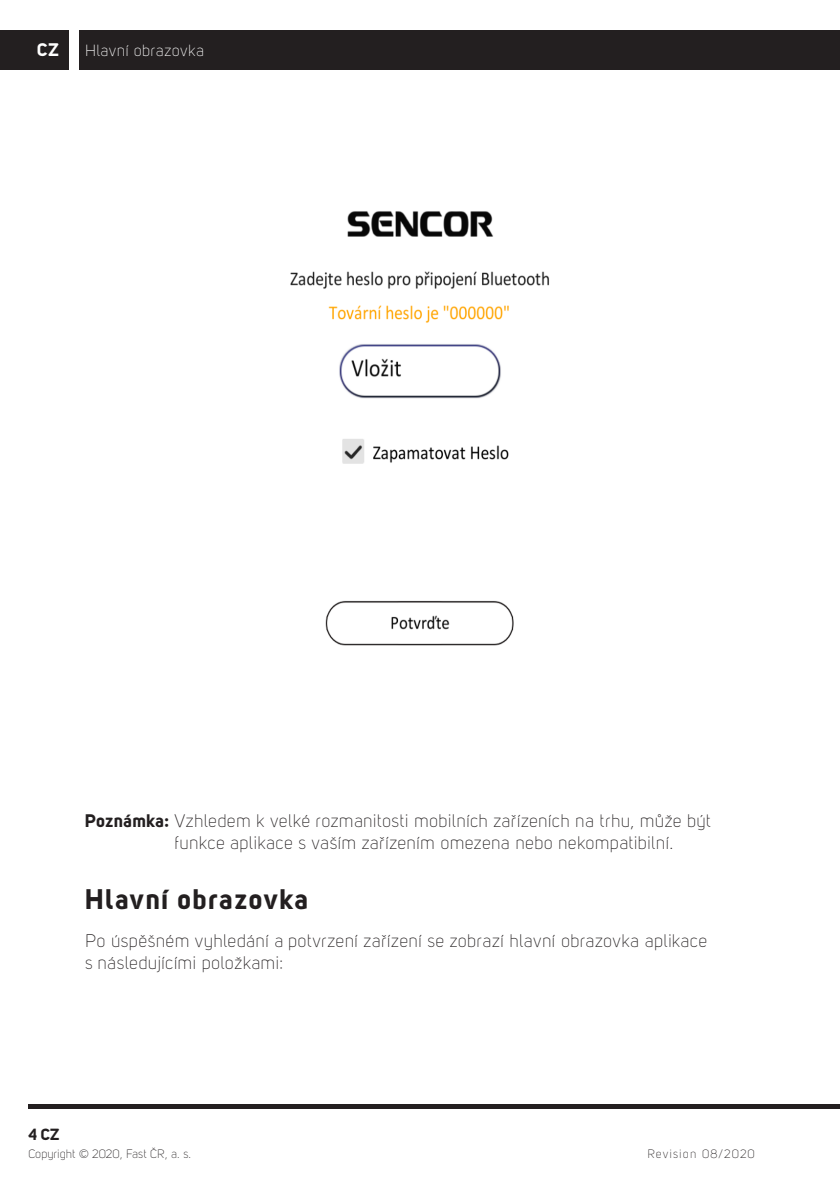
<style>
.page{position:relative;width:840px;height:1191px;background:#fff}
.page>*{position:absolute;margin:0;border:0;box-sizing:border-box;transform-origin:0 0}
._1_NADPIS{font:28px "Uni Sans PRO Bold";letter-spacing:.055em;color:#231f20}
.B{font:18px/21.6px "Uni Sans PRO Light";letter-spacing:.015em;color:#231f20}
.t1{font:18px "Uni Sans PRO Bold";color:#fff}
.t2{font:16px "Uni Sans PRO Light";letter-spacing:.02em;color:#fff}
.t3{font:16px "Uni Sans PRO Bold";color:#231f20}
.t4{font:12px "Uni Sans PRO Light";color:#231f20}
.t5{font:12px "Uni Sans PRO Light";letter-spacing:.09em;color:#231f20}
.s1{font-family:"Uni Sans PRO Bold"}
</style>
<div class="page">
<div style="left:0;top:30px;width:68px;height:39px;background:#231f20"></div>
<div style="left:79px;top:30px;width:760px;height:39px;background:#231f20"></div>
<hr style="left:28px;top:1104px;width:811px;height:4px;background:#231f20">
<img style="left:290px;top:211px;width:259px;height:435px">
<p class="t1" style="left:38px;top:39px;width:23px">CZ</p>
<p class="t2" style="left:85px;top:41px;width:120px">Hlavní obrazovka</p>
<p class="B" style="left:174px;top:810px;width:537px;text-indent:-89px"><span class="s1">Poznámka:</span> Vzhledem k velké rozmanitosti mobilních zařízeních na trhu, může být funkce aplikace s vaším zařízením omezena nebo nekompatibilní.</p>
<p class="_1_NADPIS" style="left:85px;top:881px;width:225px">Hlavní obrazovka</p>
<p class="B" style="left:85px;top:930px;width:623px">Po úspěšném vyhledání a potvrzení zařízení se zobrazí hlavní obrazovka aplikace s následujícími položkami:</p>
<p class="t3" style="left:28px;top:1124px;width:32px">4 CZ</p>
<p class="t4" style="left:28px;top:1147px;width:164px">Copyright © 2020, Fast ČR, a. s.</p>
<p class="t5" style="left:647px;top:1147px;width:109px">Revision 08/2020</p>
</div>
